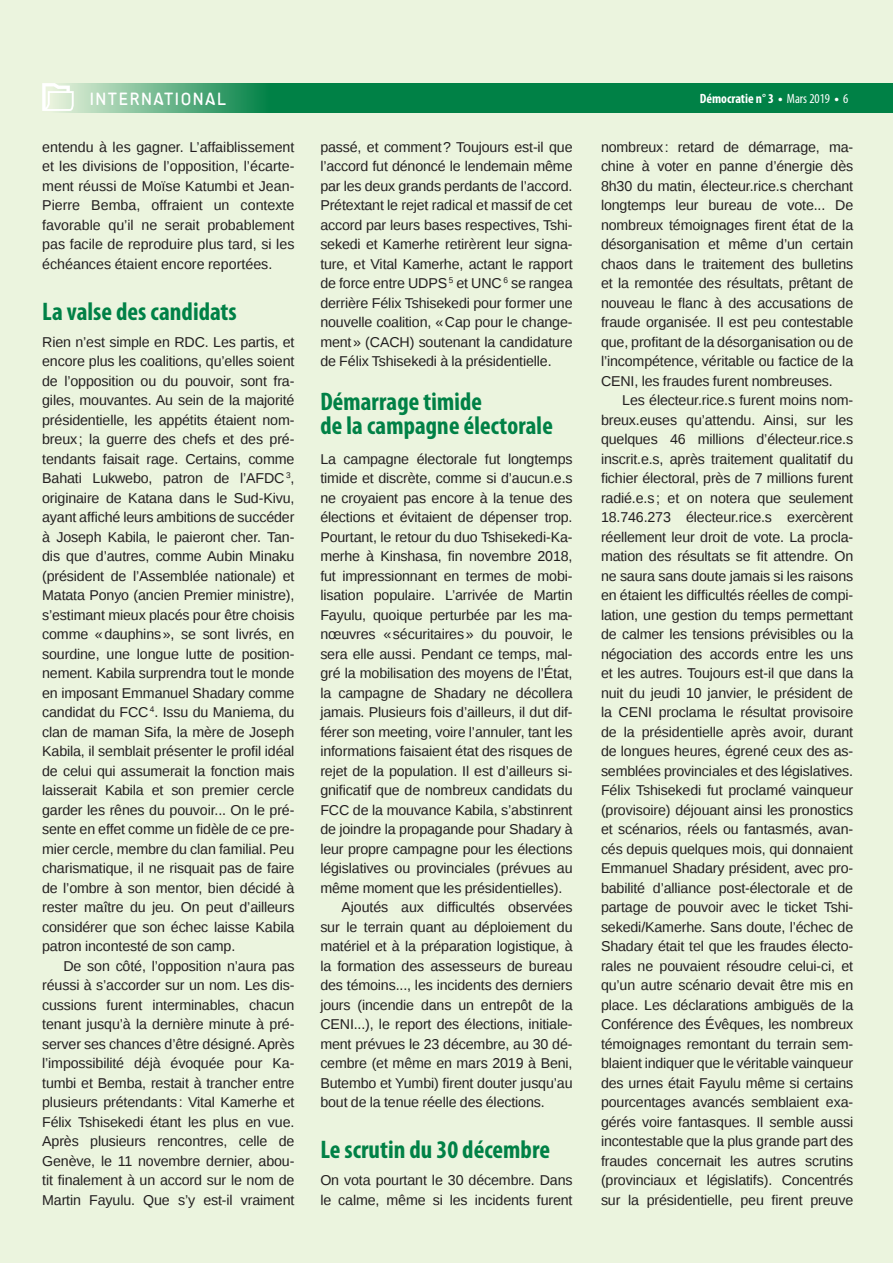
<style>
.page{position:relative;width:893px;height:1263px;background:#ebf4de}
.page>*{position:absolute;margin:0;border:0;box-sizing:border-box;transform-origin:0 0}
._1erSOUSTITRE{font:700 condensed 25.5px/24px "Myriad Pro";color:#008146}
.t1{font:18px "Sci Fly Sans";letter-spacing:.085em;color:#fff}
.dossier__txt_courant{font:14.25px/19.5px "Liberation Sans";letter-spacing:-.01em;color:#231f20;text-align:justify}
.t2{font:700 condensed 13.5px "Myriad Pro";color:#fff}
.s1{font-stretch:normal}
.s2{font-weight:400}
</style>
<div class="page">
<svg style="left:59px;top:83px;width:834px;height:30px;background:#198d56"></svg>
<svg style="left:42px;top:83px;width:32px;height:28px"></svg>
<p class="t1" style="left:90px;top:88px;width:138px">INTERNATIONAL</p>
<p class="t2" style="left:700px;top:90px;width:150px">Démocratie n° 3 <span class="s1">•</span> <span class="s2">Mars 2019</span> <span class="s1">•</span> <span class="s2">6</span></p>
<p class="dossier__txt_courant" style="left:42px;top:137px;width:254px">entendu à les gagner. L’affaiblissement et les divisions de l’opposition, l’écarte&shy;ment réussi de Moïse Katumbi et Jean-Pierre Bemba, offraient un contexte favorable qu’il ne serait probablement pas facile de reproduire plus tard, si les échéances étaient encore reportées.</p>
<p class="_1erSOUSTITRE" style="left:42px;top:298px;width:196px">La valse des candidats</p>
<p class="dossier__txt_courant" style="left:42px;top:332px;width:254px">Rien n’est simple en RDC. Les partis, et encore plus les coalitions, qu’elles soient de l’opposition ou du pouvoir, sont fra&shy;giles, mouvantes. Au sein de la majorité présidentielle, les appétits étaient nom&shy;breux; la guerre des chefs et des pré&shy;tendants faisait rage. Certains, comme Bahati Lukwebo, patron de l’AFDC <sup>3</sup>, originaire de Katana dans le Sud-Kivu, ayant affiché leurs ambitions de succéder à Joseph Kabila, le paieront cher. Tan&shy;dis que d’autres, comme Aubin Minaku (président de l’Assemblée nationale) et Matata Ponyo (ancien Premier ministre), s’estimant mieux placés pour être choisis comme «dauphins», se sont livrés, en sourdine, une longue lutte de position&shy;nement. Kabila surprendra tout le monde en imposant Emmanuel Shadary comme candidat du FCC <sup>4</sup>. Issu du Maniema, du clan de maman Sifa, la mère de Joseph Kabila, il semblait présenter le profil idéal de celui qui assumerait la fonction mais laisserait Kabila et son premier cercle garder les rênes du pouvoir... On le pré&shy;sente en effet comme un fidèle de ce pre&shy;mier cercle, membre du clan familial. Peu charismatique, il ne risquait pas de faire de l’ombre à son mentor, bien décidé à rester maître du jeu. On peut d’ailleurs considérer que son échec laisse Kabila patron incontesté de son camp.</p>
<p class="dossier__txt_courant" style="left:42px;top:956px;width:254px;text-indent:21px">De son côté, l’opposition n’aura pas réussi à s’accorder sur un nom. Les dis&shy;cussions furent interminables, chacun tenant jusqu’à la dernière minute à pré&shy;server ses chances d’être désigné. Après l’impossibilité déjà évoquée pour Ka&shy;tumbi et Bemba, restait à trancher entre plusieurs prétendants: Vital Kamerhe et Félix Tshisekedi étant les plus en vue.<br>Après plusieurs rencontres, celle de Genève, le 11 novembre dernier, abou&shy;tit finalement à un accord sur le nom de Martin Fayulu. Que s’y est-il vraiment</p>
<p class="dossier__txt_courant" style="left:320px;top:137px;width:254px">passé, et comment? Toujours est-il que l’accord fut dénoncé le lendemain même par les deux grands perdants de l’accord.<br>Prétextant le rejet radical et massif de cet accord par leurs bases respectives, Tshi&shy;sekedi et Kamerhe retirèrent leur signa&shy;ture, et Vital Kamerhe, actant le rapport de force entre UDPS <sup>5</sup> et UNC <sup>6</sup> se rangea derrière Félix Tshisekedi pour former une nouvelle coalition, «Cap pour le change&shy;ment» (CACH) soutenant la candidature de Félix Tshisekedi à la présidentielle.</p>
<p class="_1erSOUSTITRE" style="left:320px;top:388px;width:235px">Démarrage timide<br>de la campagne électorale</p>
<p class="dossier__txt_courant" style="left:320px;top:449px;width:254px">La campagne électorale fut longtemps timide et discrète, comme si d’aucun.e.s ne croyaient pas encore à la tenue des élections et évitaient de dépenser trop.<br>Pourtant, le retour du duo Tshisekedi-Ka&shy;merhe à Kinshasa, fin novembre 2018, fut impressionnant en termes de mobi&shy;lisation populaire. L’arrivée de Martin Fayulu, quoique perturbée par les ma&shy;nœuvres «sécuritaires» du pouvoir, le sera elle aussi. Pendant ce temps, mal&shy;gré la mobilisation des moyens de l’État, la campagne de Shadary ne décollera jamais. Plusieurs fois d’ailleurs, il dut dif&shy;férer son meeting, voire l’annuler, tant les informations faisaient état des risques de rejet de la population. Il est d’ailleurs si&shy;gnificatif que de nombreux candidats du FCC de la mouvance Kabila, s’abstinrent de joindre la propagande pour Shadary à leur propre campagne pour les élections législatives ou provinciales (prévues au même moment que les présidentielles).</p>
<p class="dossier__txt_courant" style="left:320px;top:898px;width:254px;text-indent:21px">Ajoutés aux difficultés observées sur le terrain quant au déploiement du matériel et à la préparation logistique, à la formation des assesseurs de bureau des témoins..., les incidents des derniers jours (incendie dans un entrepôt de la CENI...), le report des élections, initiale&shy;ment prévues le 23 décembre, au 30 dé&shy;cembre (et même en mars 2019 à Beni, Butembo et Yumbi) firent douter jusqu’au bout de la tenue réelle des élections.</p>
<p class="_1erSOUSTITRE" style="left:320px;top:1137px;width:231px">Le scrutin du 30 décembre</p>
<p class="dossier__txt_courant" style="left:320px;top:1171px;width:254px">On vota pourtant le 30 décembre. Dans le calme, même si les incidents furent</p>
<p class="dossier__txt_courant" style="left:601px;top:137px;width:254px">nombreux: retard de démarrage, ma&shy;chine à voter en panne d’énergie dès 8h30 du matin, électeur.rice.s cherchant longtemps leur bureau de vote... De nombreux témoignages firent état de la désorganisation et même d’un certain chaos dans le traitement des bulletins et la remontée des résultats, prêtant de nouveau le flanc à des accusations de fraude organisée. Il est peu contestable que, profitant de la désorganisation ou de l’incompétence, véritable ou factice de la CENI, les fraudes furent nombreuses.</p>
<p class="dossier__txt_courant" style="left:601px;top:391px;width:254px;text-indent:21px">Les électeur.rice.s furent moins nom&shy;breux.euses qu’attendu. Ainsi, sur les quelques 46 millions d’électeur.rice.s inscrit.e.s, après traitement qualitatif du fichier électoral, près de 7 millions furent radié.e.s; et on notera que seulement 18.746.273 électeur.rice.s exercèrent réellement leur droit de vote. La procla&shy;mation des résultats se fit attendre. On ne saura sans doute jamais si les raisons en étaient les difficultés réelles de compi&shy;lation, une gestion du temps permettant de calmer les tensions prévisibles ou la négociation des accords entre les uns et les autres. Toujours est-il que dans la nuit du jeudi 10 janvier, le président de la CENI proclama le résultat provisoire de la présidentielle après avoir, durant de longues heures, égrené ceux des as&shy;semblées provinciales et des législatives.<br>Félix Tshisekedi fut proclamé vainqueur (provisoire) déjouant ainsi les pronostics et scénarios, réels ou fantasmés, avan&shy;cés depuis quelques mois, qui donnaient Emmanuel Shadary président, avec pro&shy;babilité d’alliance post-électorale et de partage de pouvoir avec le ticket Tshi&shy;sekedi/Kamerhe. Sans doute, l’échec de Shadary était tel que les fraudes électo&shy;rales ne pouvaient résoudre celui-ci, et qu’un autre scénario devait être mis en place. Les déclarations ambiguës de la Conférence des Évêques, les nombreux témoignages remontant du terrain sem&shy;blaient indiquer que le véritable vainqueur des urnes était Fayulu même si certains pourcentages avancés semblaient exa&shy;gérés voire fantasques. Il semble aussi incontestable que la plus grande part des fraudes concernait les autres scrutins (provinciaux et législatifs). Concentrés sur la présidentielle, peu firent preuve</p>
</div>
